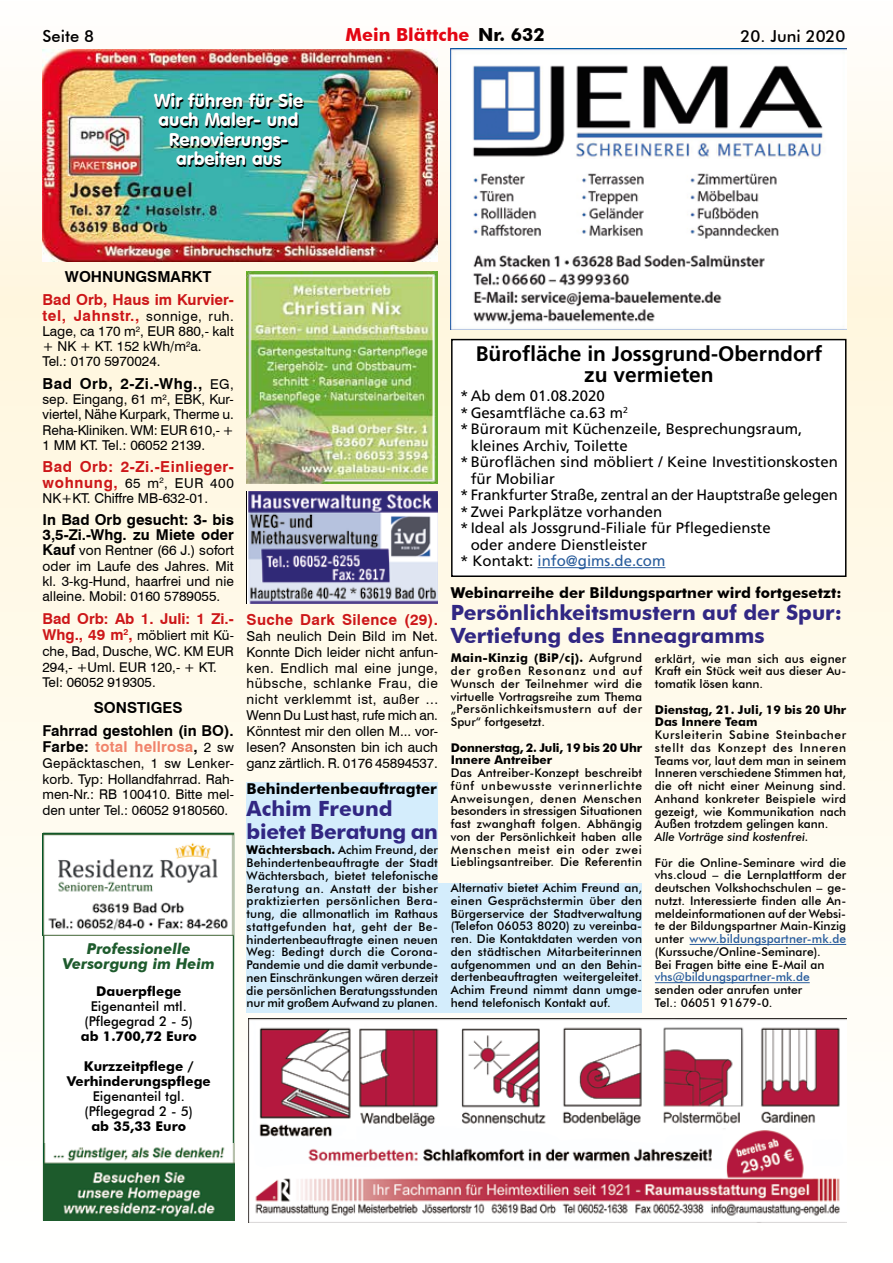
<style>
.page{position:relative;width:893px;height:1263px;background:#fff}
.page>*{position:absolute;margin:0;border:0;box-sizing:border-box;transform-origin:0 0}
.t1{font:700 21px/22.5px "Futura BT";color:#312783}
.t2{font:700 21px/21px "Frutiger CE";color:#000;text-align:center}
.t3{font:18px/19.5px "VAG Rounded BT";color:#fff;text-align:center}
.t4{font:700 18px "Futura BT";color:#e30613}
.t5{font:500 16.5px "Futura BT";color:#000}
.t6{font:700 15.15px/15.9px "Swiss 721 BT";color:#cd1719}
.t7{font:700 15.15px "Swiss 721 BT";letter-spacing:.02em;color:#cd1719}
.t8{font:700 15.15px "Swiss 721 BT";color:#000}
.t9{font:700 15.15px "Swiss 721 BT";letter-spacing:.035em;color:#000}
.t10{font:15px "Frutiger CE";color:#000}
.t11{font:700 15px/15px "Swiss 721 BT";color:#000}
.t12{font:700 15px "Futura BT";color:#000}
.t13{font:italic 700 15px/15px "Futura BT";color:#1e5b2d;text-align:center}
.t14{font:15px "Frutiger CE";color:#275b9b}
.t15{font:700 15px "Swiss 721 BT";color:#cd1719}
.t16{font:13.65px/15.1px "Swiss 721 BT";color:#000;text-align:justify}
.t17{font:13.5px/15.8px "Swiss 721 BT";color:#000}
.t18{font:700 13.5px/15px "Futura BT";color:#000;text-align:center}
.t19{font:500 13.5px/15px "Futura BT";color:#000;text-align:center}
.t20{font:500 12px/12.8px "Futura BT";color:#000;text-align:justify}
.t21{font:700 12px/12.8px "Futura BT";color:#000}
.t22{font:italic 500 12px "Futura BT";color:#000}
.t23{font:500 12px "Futura BT";color:#275b9b}
.s1{color:#000}
.s2{font-weight:400;font-size:13.65px;color:#000}
.s3{font-weight:400;font-size:13.65px}
.s4{font-weight:700;font-size:15.15px;color:#cd1719}
.s5{font-weight:700;font-size:15px}
.s6{font-weight:700;font-size:15px;color:#cd1719}
.s7{color:#f0846b}
.s8{font-weight:400;font-size:13.5px}
.s9{font-weight:700}
.s10{color:#275b9b}
</style>
<div class="page">
<img style="left:0;top:48px;width:893px;height:1175px">
<div style="left:429px;top:883px;width:26px;height:129px;background:#d4edfc"></div>
<div style="left:43px;top:833px;width:191px;height:387px;background:#fff;border:2px solid #1e5b2d"></div>
<img style="left:43px;top:833px;width:191px;height:102px">
<img style="left:43px;top:1144px;width:191px;height:76px">
<img style="left:43px;top:49px;width:395px;height:213px">
<img style="left:248px;top:491px;width:190px;height:113px">
<div style="left:247px;top:782px;width:191px;height:230px;background:#d4edfc"></div>
<img style="left:247px;top:271px;width:191px;height:212px">
<img style="left:451px;top:49px;width:395px;height:280px">
<div style="left:452px;top:340px;width:394px;height:236px;background:#fff"></div>
<div style="left:451px;top:339px;width:395px;height:238px;border:2px solid #000"></div>
<hr style="left:538px;top:567px;width:127px;height:1px;background:#275b9b">
<img style="left:248px;top:1018px;width:598px;height:205px">
<div style="left:451px;top:883px;width:191px;height:129px;background:#d4edfc"></div>
<hr style="left:690px;top:944px;width:156px;height:1px;background:#275b9b">
<hr style="left:655px;top:982px;width:155px;height:1px;background:#275b9b">
<h3 class="t5" style="left:43px;top:26px;width:53px">Seite 8</h3>
<h2 class="t4" style="left:345px;top:24px;width:201px">Mein Blättche <span class="s1">Nr. 632</span></h2>
<h3 class="t5" style="left:741px;top:26px;width:106px">20. Juni 2020</h3>
<h2 class="t3" style="left:154px;top:90px;width:151px">Wir führen für Sie auch Maler- und<br>Renovierungs&shy;arbeiten aus</h2>
<p class="t8" style="left:65px;top:267px;width:148px">WOHNUNGSMARKT</p>
<p class="t6" style="left:43px;top:292px;width:193px">Bad Orb, Haus im Kurvier&shy;tel, Jahnstr., <span class="s2">sonnige, ruh.</span></p>
<p class="t16" style="left:43px;top:323px;width:193px;text-align:left">Lage, ca 170 m<sup>2</sup>, EUR 880,- kalt + NK + KT. 152 kWh/m<sup>2</sup>a.<br>Tel.: 0170 5970024.</p>
<p class="t9" style="left:43px;top:374px;width:193px">Bad Orb, 2-Zi.-Whg., <span class="s3">EG,</span></p>
<p class="t16" style="left:43px;top:392px;width:193px">sep. Eingang, 61 m<sup>2</sup>, EBK, Kur&shy;viertel, Nähe Kurpark, Therme u.<br>Reha-Kliniken. WM: EUR 610,- + 1 MM KT. Tel.: 06052 2139.</p>
<p class="t7" style="left:43px;top:458px;width:193px">Bad Orb: 2-Zi.-Einlieger-</p>
<p class="t16" style="left:43px;top:475px;width:193px"><span class="s4">wohnung,</span> 65 m<sup>2</sup>, EUR 400<br>NK+KT. Chiffre MB-632-01.</p>
<p class="t11" style="left:43px;top:512px;width:193px">In Bad Orb gesucht: 3- bis<br>3,5-Zi.-Whg. zu Miete oder</p>
<p class="t16" style="left:43px;top:543px;width:193px"><span class="s5">Kauf</span> von Rentner (66 J.) sofort oder im Laufe des Jahres. Mit kl. 3-kg-Hund, haarfrei und nie alleine. Mobil: 0160 5789055.</p>
<p class="t15" style="left:43px;top:610px;width:193px">Bad Orb: Ab 1. Juli: 1 Zi.-</p>
<p class="t17" style="left:43px;top:627px;width:193px"><span class="s6">Whg., 49 m</span><sup>2</sup><span class="s6">,</span> möbliert mit Kü&shy;che, Bad, Dusche, WC. KM EUR<br>294,- +Uml. EUR 120,- + KT.<br>Tel: 06052 919305.</p>
<p class="t8" style="left:94px;top:698px;width:90px">SONSTIGES</p>
<p class="t11" style="left:43px;top:723px;width:193px;line-height:15.8px">Fahrrad gestohlen (in BO).<br>Farbe: <span class="s7">total hellrosa</span>, <span class="s8">2 sw</span></p>
<p class="t17" style="left:43px;top:755px;width:193px;text-align:justify">Gepäcktaschen, 1 sw Lenker&shy;korb. Typ: Hollandfahrrad. Rah&shy;men-Nr.: RB 100410. Bitte mel&shy;den unter Tel.: 06052 9180560.</p>
<p class="t13" style="left:63px;top:941px;width:154px">Professionelle<br>Versorgung im Heim</p>
<p class="t18" style="left:96px;top:984px;width:87px">Dauerpflege</p>
<p class="t19" style="left:85px;top:999px;width:110px">Eigenanteil mtl. (Pflegegrad 2 - 5)</p>
<p class="t18" style="left:81px;top:1029px;width:117px">ab 1.700,72 Euro</p>
<p class="t18" style="left:67px;top:1059px;width:145px">Kurzzeitpflege /<br>Verhinderungspflege</p>
<p class="t19" style="left:85px;top:1089px;width:110px">Eigenanteil tgl. (Pflegegrad 2 - 5)</p>
<p class="t18" style="left:91px;top:1119px;width:96px">ab 35,33 Euro</p>
<p class="t7" style="left:247px;top:610px;width:193px">Suche Dark Silence (29).</p>
<p class="t16" style="left:247px;top:628px;width:193px;line-height:15.9px">Sah neulich Dein Bild im Net.<br>Konnte Dich leider nicht anfun&shy;ken. Endlich mal eine junge, hübsche, schlanke Frau, die nicht verklemmt ist, außer ...<br>Wenn Du Lust hast, rufe mich an.<br>Könntest mir den ollen M... vor&shy;lesen? Ansonsten bin ich auch ganz zärtlich. R. 0176 45894537.</p>
<p class="t12" style="left:247px;top:779px;width:192px">Behindertenbeauftragter</p>
<h1 class="t1" style="left:247px;top:797px;width:193px">Achim Freund bietet Beratung an</h1>
<p class="t20" style="left:247px;top:844px;width:193px"><span class="s9">Wächtersbach.</span> Achim Freund, der Behindertenbeauftragte der Stadt Wächtersbach, bietet telefonische Beratung an. Anstatt der bisher praktizierten persönlichen Bera&shy;tung, die allmonatlich im Rathaus stattgefunden hat, geht der Be&shy;hindertenbeauftragte einen neuen Weg: Bedingt durch die Corona-Pandemie und die damit verbunde&shy;nen Einschränkungen wären derzeit die persönlichen Beratungsstunden nur mit großem Aufwand zu planen.</p>
<h1 class="t2" style="left:476px;top:343px;width:348px">Bürofläche in Jossgrund-Oberndorf zu vermieten</h1>
<p class="t10" style="left:460px;top:387px;width:146px">* Ab dem 01.08.2020</p>
<p class="t10" style="left:460px;top:404px;width:170px">* Gesamtfläche ca.63 m<sup>2</sup></p>
<p class="t10" style="left:460px;top:420px;width:344px">* Büroraum mit Küchenzeile, Besprechungsraum,</p>
<p class="t10" style="left:471px;top:437px;width:159px">kleines Archiv, Toilette</p>
<p class="t10" style="left:460px;top:453px;width:379px">* Büroflächen sind möbliert / Keine Investitionskosten</p>
<p class="t10" style="left:471px;top:470px;width:86px">für Mobiliar</p>
<p class="t10" style="left:460px;top:486px;width:379px">* Frankfurter Straße, zentral an der Hauptstraße gelegen</p>
<p class="t10" style="left:460px;top:503px;width:204px">* Zwei Parkplätze vorhanden</p>
<p class="t10" style="left:460px;top:519px;width:312px">* Ideal als Jossgrund-Filiale für Pflegedienste</p>
<p class="t10" style="left:471px;top:536px;width:178px">oder andere Dienstleister</p>
<p class="t14" style="left:460px;top:552px;width:207px"><span class="s1">* Kontakt:</span> info@gims.de.com</p>
<p class="t12" style="left:451px;top:583px;width:392px">Webinarreihe der Bildungspartner wird fortgesetzt:</p>
<h1 class="t1" style="left:451px;top:601px;width:393px">Persönlichkeitsmustern auf der Spur:<br>Vertiefung des Enneagramms</h1>
<p class="t20" style="left:655px;top:652px;width:193px">erklärt, wie man sich aus eigner Kraft ein Stück weit aus dieser Au&shy;tomatik lösen kann.</p>
<p class="t21" style="left:655px;top:703px;width:193px">Dienstag, 21. Juli, 19 bis 20 Uhr<br>Das Innere Team</p>
<p class="t20" style="left:655px;top:728px;width:193px">Kursleiterin Sabine Steinbacher stellt das Konzept des Inneren Teams vor, laut dem man in seinem Inneren verschiedene Stimmen hat, die oft nicht einer Meinung sind.<br>Anhand konkreter Beispiele wird gezeigt, wie Kommunikation nach Außen trotzdem gelingen kann.</p>
<p class="t22" style="left:655px;top:829px;width:155px">Alle Vorträge sind kostenfrei.</p>
<p class="t20" style="left:655px;top:856px;width:193px;text-align:left">Für die Online-Seminare wird die vhs.cloud – die Lernplattform der deutschen Volkshochschulen – ge&shy;nutzt. Interessierte finden alle An&shy;meldeinformationen auf der Websi&shy;te der Bildungspartner Main-Kinzig unter <span class="s10">www.bildungspartner-mk.de </span>(Kurssuche/Online-Seminare).<br>Bei Fragen bitte eine E-Mail an</p>
<p class="t23" style="left:655px;top:970px;width:156px">vhs@bildungspartner-mk.de</p>
<p class="t20" style="left:655px;top:983px;width:149px">senden oder anrufen unter<br>Tel.: 06051 91679-0.</p>
<p class="t20" style="left:451px;top:652px;width:193px"><span class="s9">Main-Kinzig (BiP/cj).</span> Aufgrund der großen Resonanz und auf Wunsch der Teilnehmer wird die virtuelle Vortragsreihe zum Thema „Persönlichkeitsmustern auf der Spur“ fortgesetzt.</p>
<p class="t21" style="left:451px;top:741px;width:193px">Donnerstag, 2. Juli, 19 bis 20 Uhr<br>Innere Antreiber</p>
<p class="t20" style="left:451px;top:766px;width:193px">Das Antreiber-Konzept beschreibt fünf unbewusste verinnerlichte Anweisungen, denen Menschen besonders in stressigen Situationen fast zwanghaft folgen. Abhängig von der Persönlichkeit haben alle Menschen meist ein oder zwei Lieblingsantreiber. Die Referentin</p>
<p class="t20" style="left:451px;top:881px;width:193px">Alternativ bietet Achim Freund an, einen Gesprächstermin über den Bürgerservice der Stadtverwaltung (Telefon 06053 8020) zu vereinba&shy;ren. Die Kontaktdaten werden von den städtischen Mitarbeiterinnen aufgenommen und an den Behin&shy;dertenbeauftragten weitergeleitet.<br>Achim Freund nimmt dann umge&shy;hend telefonisch Kontakt auf.</p>
</div>
